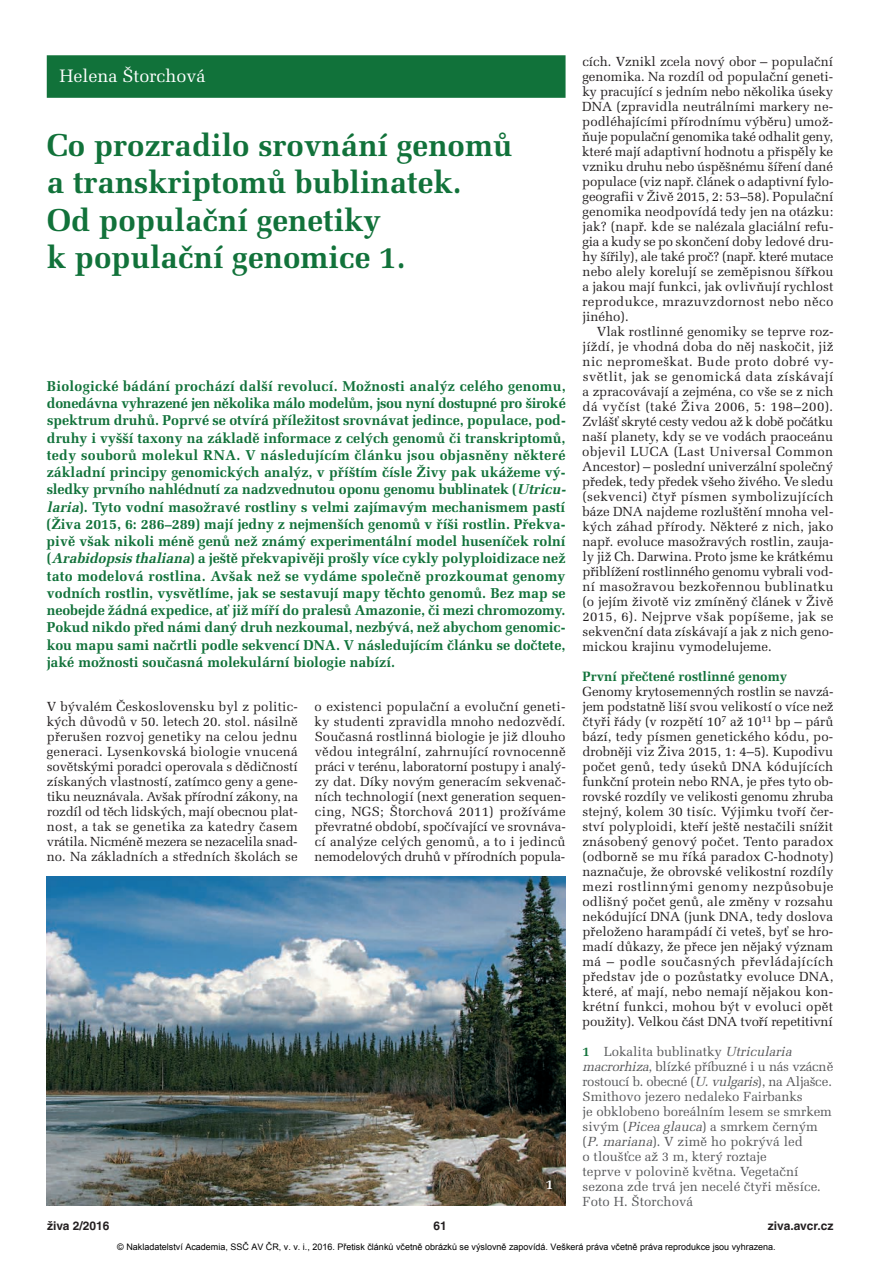
<style>
.page{position:relative;width:893px;height:1263px;background:#fff}
.page>*{position:absolute;margin:0;border:0;box-sizing:border-box;transform-origin:0 0}
.t1{font:700 31.5px/37.5px "Melior CE";color:#11723a}
.t2{font:18px "Melior CE";color:#fff}
.t3{font:700 14.25px/17.2px "Melior CE";color:#11723a}
.t4{font:700 13.5px "Melior CE";color:#11723a}
.t5{font:700 13.5px "Melior CE";color:#fff}
.t6{font:13.2px/15px "Melior CE";color:#231f20;text-align:justify}
.t7{font:13.2px/15px "Melior CE";color:#57585a}
.t8{font:700 12px "Helvetica CE";color:#231f20}
.t9{font:9px "Arial";color:#000}
.s1{font-style:italic}
.s2{font-weight:700;color:#11723a}
</style>
<div class="page">
<img style="left:47px;top:876px;width:519px;height:329px">
<div style="left:47px;top:55px;width:519px;height:43px;background:#11723a"></div>
<h2 class="t2" style="left:60px;top:70px;width:148px">Helena Štorchová</h2>
<h1 class="t1" style="left:47px;top:130px;width:467px">Co prozradilo srovnání genomů a transkriptomů bublinatek.<br>Od populační genetiky<br>k populační genomice 1.</h1>
<p class="t3" style="left:47px;top:379px;width:523px">Biologické bádání prochází další revolucí. Možnosti analýz celého genomu, donedávna vyhrazené jen několika málo modelům, jsou nyní dostupné pro široké spektrum druhů. Poprvé se otvírá příležitost srovnávat jedince, populace, pod&shy;druhy i vyšší taxony na základě informace z celých genomů či transkriptomů, tedy souborů molekul RNA. V následujícím článku jsou objasněny některé základní principy genomických analýz, v příštím čísle Živy pak ukážeme vý - sledky prvního nahlédnutí za nadzvednutou oponu genomu bublinatek (<span class="s1">Utricu - laria</span>). Tyto vodní masožravé rostliny s velmi zajímavým mechanismem pastí (Živa 2015, 6: 286–289) mají jedny z nejmenších genomů v říši rostlin. Překva&shy;pivě však nikoli méně genů než známý experimentální model huseníček rolní (<span class="s1">Arabidopsis thaliana</span>) a ještě překvapivěji prošly více cykly polyploidizace než tato modelová rostlina. Avšak než se vydáme společně prozkoumat genomy vodních rostlin, vysvětlíme, jak se sestavují mapy těchto genomů. Bez map se neobejde žádná expedice, ať již míří do pralesů Amazonie, či mezi chromozomy.<br>Pokud nikdo před námi daný druh nezkoumal, nezbývá, než abychom genomic - kou mapu sami načrtli podle sekvencí DNA. V následujícím článku se dočtete, jaké možnosti současná molekulární biologie nabízí.</p>
<p class="t6" style="left:47px;top:701px;width:253px">V bývalém Československu byl z politic&shy;kých důvodů v 50. letech 20. stol. násilně přerušen rozvoj genetiky na celou jednu generaci. Lysenkovská biologie vnucená sovětskými poradci operovala s dědičností získaných vlastností, zatímco geny a gene&shy;tiku neuznávala. Avšak přírodní zákony, na rozdíl od těch lidských, mají obecnou plat&shy;nost, a tak se genetika za katedry časem vrátila. Nicméně mezera se nezacelila snad&shy;no. Na základních a středních školách se</p>
<p class="t6" style="left:315px;top:701px;width:253px">o existenci populační a evoluční geneti&shy;ky studenti zpravidla mnoho nedozvědí.<br>Současná rostlinná biologie je již dlouho vědou integrální, zahrnující rovnocenně práci v terénu, laboratorní postupy i analý - zy dat. Díky novým generacím sekvenač&shy;ních technologií (next generation sequen&shy;cing, NGS; Štorchová 2011) prožíváme převratné období, spočívající ve srovnáva - cí analýze celých genomů, a to i jedinců nemodelových druhů v přírodních popula -</p>
<p class="t6" style="left:582px;top:56px;width:253px">cích. Vznikl zcela nový obor – populační genomika. Na rozdíl od populační geneti&shy;ky pracující s jedním nebo několika úseky DNA (zpravidla neutrálními markery ne - podléhajícími přírodnímu výběru) umož&shy;ňuje populační genomika také odhalit geny, které mají adaptivní hodnotu a přispěly ke vzniku druhu nebo úspěšnému šíření dané populace (viz např. článek o adaptivní fylo&shy;geografii v Živě 2015, 2: 53–58). Populační genomika neodpovídá tedy jen na otázku: jak? (např. kde se nalézala glaciální refu&shy;gia a kudy se po skončení doby ledové dru&shy;hy šířily), ale také proč? (např. které mutace nebo alely korelují se zeměpisnou šířkou a jakou mají funkci, jak ovlivňují rychlost reprodukce, mrazuvzdornost nebo něco jiného).</p>
<p class="t6" style="left:582px;top:326px;width:253px;text-indent:15px">Vlak rostlinné genomiky se teprve roz&shy;jíždí, je vhodná doba do něj naskočit, již nic nepromeškat. Bude proto dobré vy - světlit, jak se genomická data získávají a zpracovávají a zejména, co vše se z nich dá vyčíst (také Živa 2006, 5: 198–200).<br>Zvlášť skryté cesty vedou až k době počátku naší planety, kdy se ve vodách praoceánu objevil LUCA (Last Universal Common Ancestor) – poslední univerzální společný předek, tedy předek všeho živého. Ve sledu (sekvenci) čtyř písmen symbolizujících báze DNA najdeme rozluštění mnoha vel&shy;kých záhad přírody. Některé z nich, jako např. evoluce masožravých rostlin, zauja&shy;ly již Ch. Darwina. Proto jsme ke krátkému přiblížení rostlinného genomu vybrali vod&shy;ní masožravou bezkořennou bublinatku (o jejím životě viz zmíněný článek v Živě 2015, 6). Nejprve však popíšeme, jak se sekvenční data získávají a jak z nich geno&shy;mickou krajinu vymodelujeme.</p>
<p class="t4" style="left:583px;top:672px;width:206px">První přečtené rostlinné genomy</p>
<p class="t6" style="left:582px;top:686px;width:253px">Genomy krytosemenných rostlin se navzá&shy;jem podstatně liší svou velikostí o více než čtyři řády (v rozpětí 10<sup>7</sup> až 10<sup>11</sup> bp – párů bází, tedy písmen genetického kódu, po - drobněji viz Živa 2015, 1: 4–5). Kupodivu počet genů, tedy úseků DNA kódujících funkční protein nebo RNA, je přes tyto ob - rovské rozdíly ve velikosti genomu zhruba stejný, kolem 30 tisíc. Výjimku tvoří čer&shy;ství polyploidi, kteří ještě nestačili snížit znásobený genový počet. Tento paradox (odborně se mu říká paradox C-hodnoty) naznačuje, že obrovské velikostní rozdíly mezi rostlinnými genomy nezpůsobuje odlišný počet genů, ale změny v rozsahu nekódující DNA (junk DNA, tedy doslova přeloženo harampádí či veteš, byť se hro&shy;madí důkazy, že přece jen nějaký význam má – podle současných převládajících představ jde o pozůstatky evoluce DNA, které, ať mají, nebo nemají nějakou kon&shy;krétní funkci, mohou být v evoluci opět použity). Velkou část DNA tvoří repetitivní</p>
<p class="t7" style="left:582px;top:1046px;width:252px"><span class="s2">1</span> Lokalita bublinatky <span class="s1">Utricularia macrorhiza</span>, blízké příbuzné i u nás vzácně rostoucí b. obecné (<span class="s1">U.vulgaris</span>), na Aljašce.<br>Smithovo jezero nedaleko Fairbanks<br>je obklobeno boreálním lesem se smrkem sivým (<span class="s1">Picea glauca</span>) a smrkem černým (<span class="s1">P. mariana</span>). V zimě ho pokrývá led<br>o tloušťce až 3 m, který roztaje<br>teprve v polovině května. Vegetační sezona zde trvá jen necelé čtyři měsíce.<br>Foto H. Štorchová</p>
<p class="t9" style="left:117px;top:1241px;width:660px">© Nakladatelství Academia, SSČ AV ČR, v. v. i., 2016. Přetisk článků včetně obrázků se výslovně zapovídá. Veškerá práva včetně práva reprodukce jsou vyhrazena.</p>
<p class="t5" style="left:546px;top:1180px;width:9px">1</p>
<p class="t8" style="left:47px;top:1221px;width:64px">živa 2/2016</p>
<p class="t8" style="left:433px;top:1221px;width:15px">61</p>
<p class="t8" style="left:768px;top:1221px;width:67px">ziva.avcr.cz</p>
</div>
